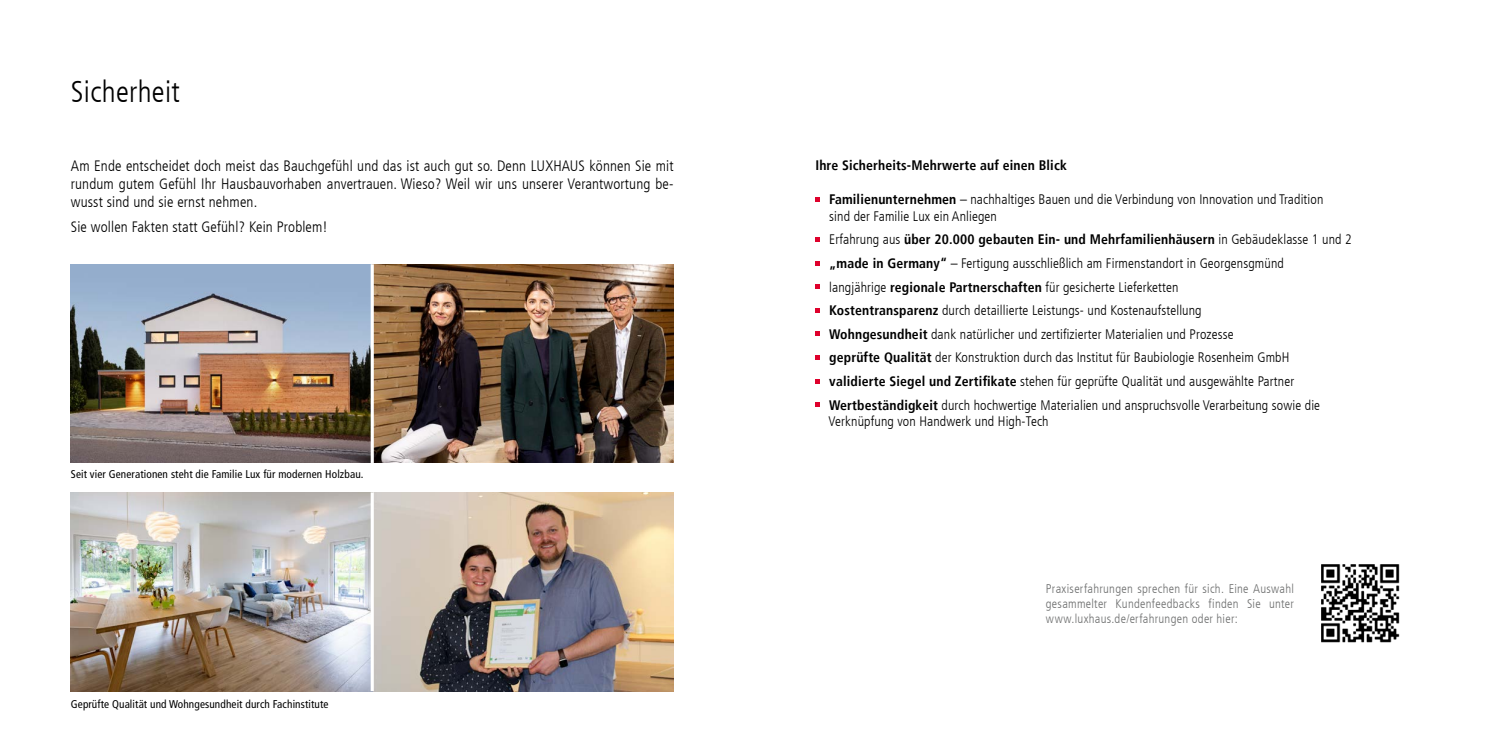
<style>
.page{position:relative;width:1489px;height:745px;background:#fff}
.page>*{position:absolute;margin:0;border:0;box-sizing:border-box;transform-origin:0 0}
.t1{font:300 condensed 30px "Frutiger LT";letter-spacing:.01em;color:#000}
.t2{font:300 condensed 15px/18px "Frutiger LT";letter-spacing:.01em;color:#000;text-align:justify}
.t3{font:300 condensed 13.75px/23.6px "Frutiger LT";letter-spacing:.01em;color:#000}
.t4{font:700 condensed 13.75px "Frutiger LT";letter-spacing:.01em;color:#000}
.t5{font:300 condensed 12.5px/15px "Frutiger LT";letter-spacing:.02em;color:#6f7070;text-align:justify}
.t6{font:condensed 11.25px "Frutiger LT";letter-spacing:.01em;color:#000}
.s1{font-weight:700}
</style>
<div class="page">
<img style="left:71px;top:492px;width:602px;height:198px">
<svg style="left:370px;top:492px;width:4px;height:198px"></svg>
<img style="left:71px;top:264px;width:602px;height:198px">
<svg style="left:370px;top:264px;width:4px;height:198px"></svg>
<svg style="left:815px;top:261px;width:4px;height:4px"></svg>
<svg style="left:815px;top:237px;width:4px;height:4px"></svg>
<svg style="left:815px;top:197px;width:4px;height:4px"></svg>
<svg style="left:815px;top:284px;width:4px;height:5px"></svg>
<svg style="left:815px;top:308px;width:4px;height:4px"></svg>
<svg style="left:815px;top:331px;width:4px;height:4px"></svg>
<svg style="left:815px;top:355px;width:4px;height:5px"></svg>
<svg style="left:815px;top:379px;width:4px;height:4px"></svg>
<svg style="left:815px;top:402px;width:4px;height:4px"></svg>
<img style="left:1321px;top:564px;width:77px;height:77px">
<h1 class="t1" style="left:71px;top:75px;width:110px">Sicherheit</h1>
<p class="t2" style="left:71px;top:157px;width:604px">Am Ende entscheidet doch meist das Bauchgefühl und das ist auch gut so. Denn LUXHAUS können Sie mit rundum gutem Gefühl Ihr Hausbauvorhaben anvertrauen. Wieso? Weil wir uns unserer Verantwortung be&shy;wusst sind und sie ernst nehmen.</p>
<p class="t2" style="left:71px;top:218px;width:258px">Sie wollen Fakten statt Gefühl? Kein Problem!</p>
<p class="t6" style="left:71px;top:467px;width:294px">Seit vier Generationen steht die Familie Lux für modernen Holzbau.</p>
<p class="t6" style="left:71px;top:697px;width:259px">Geprüfte Qualität und Wohngesundheit durch Fachinstitute</p>
<p class="t4" style="left:815px;top:157px;width:253px">Ihre Sicherheits-Mehrwerte auf einen Blick</p>
<p class="t3" style="left:829px;top:191px;width:495px;line-height:16.5px"><span class="s1">Familienunternehmen</span> – nachhaltiges Bauen und die Verbindung von Innovation und Tradition sind der Familie Lux ein Anliegen</p>
<p class="t3" style="left:829px;top:228px;width:524px">Erfahrung aus <span class="s1">über 20.000 gebauten Ein- und Mehrfamilienhäusern</span> in Gebäudeklasse 1 und 2 <span class="s1">„made in Germany“</span> – Fertigung ausschließlich am Firmenstandort in Georgensgmünd<br>langjährige <span class="s1">regionale Partnerschaften</span> für gesicherte Lieferketten<br><span class="s1">Kostentransparenz</span> durch detaillierte Leistungs- und Kostenaufstellung<br><span class="s1">Wohngesundheit</span> dank natürlicher und zertifizierter Materialien und Prozesse<br><span class="s1">geprüfte Qualität</span> der Konstruktion durch das Institut für Baubiologie Rosenheim GmbH<br><span class="s1">validierte Siegel und Zertifikate</span> stehen für geprüfte Qualität und ausgewählte Partner <span class="s1">Wertbeständigkeit</span> durch hochwertige Materialien und anspruchsvolle Verarbeitung sowie die</p>
<p class="t3" style="left:828px;top:409px;width:222px">Verknüpfung von Handwerk und High-Tech</p>
<p class="t5" style="left:1045px;top:580px;width:250px">Praxiserfahrungen sprechen für sich. Eine Auswahl gesammelter Kundenfeedbacks finden Sie unter www.luxhaus.de/erfahrungen oder hier:</p>
</div>
